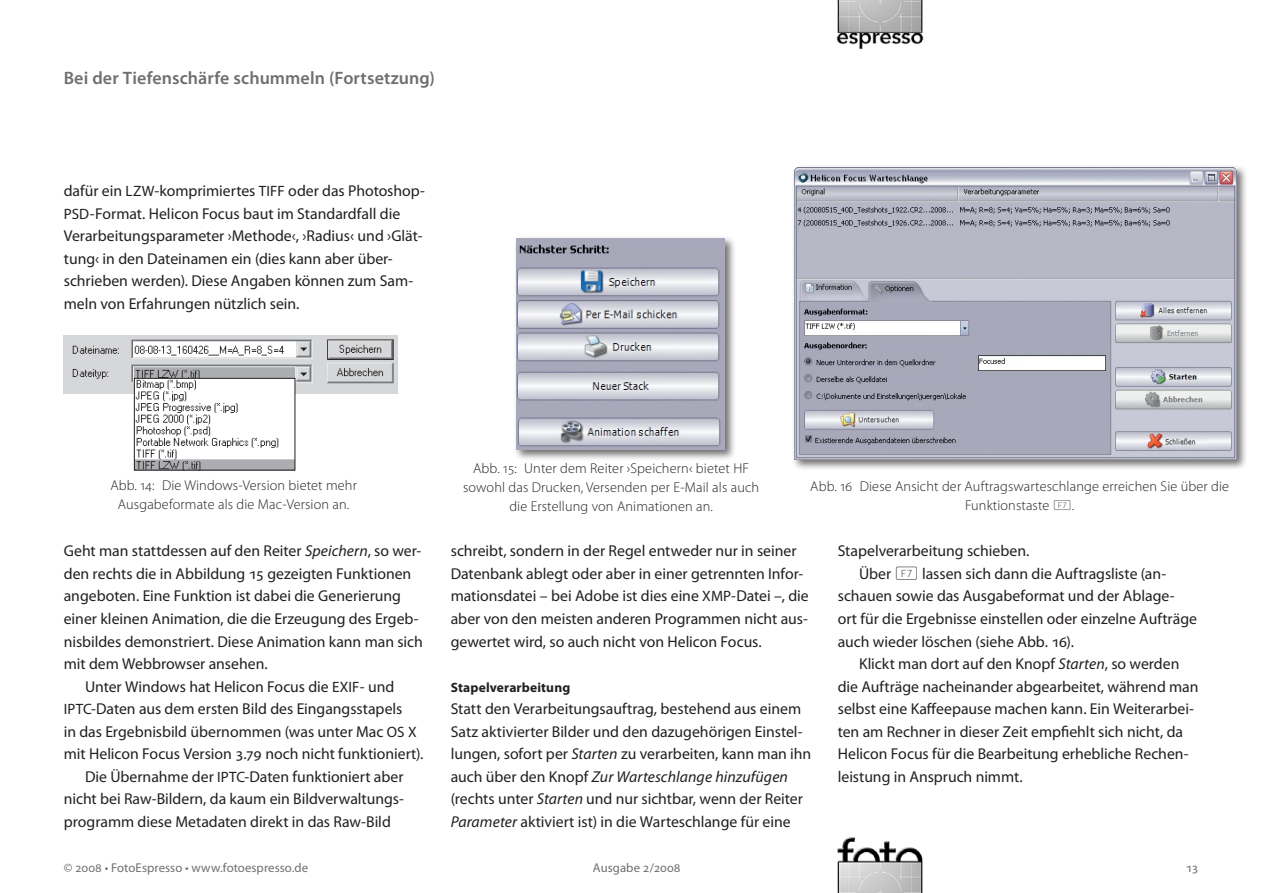
<style>
.page{position:relative;width:1263px;height:893px;background:#fff}
.page>*{position:absolute;margin:0;border:0;box-sizing:border-box;transform-origin:0 0}
.Titel_1_Fortsetzung{font:600 18px "Myriad Pro";letter-spacing:.005em;color:#6d6f71}
.P_x{font:15.75px/22.5px "Myriad Pro";color:#231f20}
.P_intro_nospace{font:15.75px/22.5px "Myriad Pro";color:#231f20}
.P_intro{font:15.75px/22.5px "Myriad Pro";color:#231f20}
.Figure-no{font:300 14.25px/18.8px "Myriad Pro";letter-spacing:.01em;color:#231f20;text-align:center}
.t1{font:700 13.5px "Myriad Pro";letter-spacing:.01em;color:#231f20}
.t2{font:12.75px "Myriad Pro";letter-spacing:.005em;color:#6d6f71}
.s1{font-size:15px}
.s2{font-style:italic}
.s3{font-family:"Keyboard";font-weight:400;font-size:9.3px}
.s4{font-family:"Keyboard";font-size:12px}
</style>
<div class="page">
<img style="left:836px;top:0;width:88px;height:50px">
<img style="left:837px;top:837px;width:86px;height:56px">
<img style="left:64px;top:335px;width:334px;height:58px">
<img style="left:136px;top:380px;width:157px;height:88px">
<div style="left:134px;top:378px;width:161px;height:92px;border:1px solid #231f20"></div>
<div style="left:513px;top:235px;width:230px;height:232px;background:#231f20;opacity:.65"></div>
<img style="left:516px;top:238px;width:209px;height:212px">
<div style="left:791px;top:164px;width:463px;height:313px;background:#231f20;opacity:.65"></div>
<img style="left:794px;top:167px;width:442px;height:292px">
<p class="Titel_1_Fortsetzung" style="left:64px;top:68px;width:373px">Bei der Tiefenschärfe schummeln (Fortsetzung)</p>
<p class="P_x" style="left:64px;top:180px;width:363px">dafür ein <span class="s1">LZW</span>-komprimiertes <span class="s1">TIFF</span> oder das Photoshop-<span class="s1">PSD</span>-Format. Helicon Focus baut im Standardfall die Verarbeitungsparameter ›Methode‹, ›Radius‹ und ›Glät&shy;tung‹ in den Dateinamen ein (dies kann aber über&shy;schrieben werden). Diese Angaben können zum Sam&shy;meln von Erfahrungen nützlich sein.</p>
<p class="Figure-no" style="left:110px;top:476px;width:248px">Abb. 14: Die Windows-Version bietet mehr<br>Ausgabeformate als die Mac-Version an.</p>
<p class="P_intro" style="left:64px;top:540px;width:361px">Geht man stattdessen auf den Reiter <span class="s2">Speichern</span>, so wer&shy;den rechts die in Abbildung 15 gezeigten Funktionen angeboten. Eine Funktion ist dabei die Generierung einer kleinen Animation, die die Erzeugung des Ergeb&shy;nisbildes demonstriert. Diese Animation kann man sich mit dem Webbrowser ansehen.</p>
<p class="P_x" style="left:64px;top:675px;width:361px;text-indent:21px">Unter Windows hat Helicon Focus die <span class="s1">EXIF</span>- und <span class="s1">IPTC</span>-Daten aus dem ersten Bild des Eingangsstapels<br>in das Ergebnisbild übernommen (was unter Mac <span class="s1">OS X </span>mit Helicon Focus Version 3.79 noch nicht funktioniert).</p>
<p class="P_x" style="left:64px;top:765px;width:342px;text-align:justify;text-indent:21px">Die Übernahme der <span class="s1">IPTC</span>-Daten funktioniert aber nicht bei Raw-Bildern, da kaum ein Bildverwaltungs&shy;programm diese Metadaten direkt in das Raw-Bild</p>
<p class="Figure-no" style="left:463px;top:459px;width:297px">Abb. 15: Unter dem Reiter ›Speichern‹ bietet HF sowohl das Drucken, Versenden per E-Mail als auch die Erstellung von Animationen an.</p>
<p class="Figure-no" style="left:810px;top:477px;width:420px">Abb. 16 Diese Ansicht der Auftragswarteschlange erreichen Sie über die<br>Funktionstaste <span class="s3">(F7)</span>.</p>
<p class="P_x" style="left:451px;top:540px;width:360px">schreibt, sondern in der Regel entweder nur in seiner Datenbank ablegt oder aber in einer getrennten Infor&shy;mationsdatei – bei Adobe ist dies eine <span class="s1">XMP</span>-Datei –, die aber von den meisten anderen Programmen nicht aus&shy;gewertet wird, so auch nicht von Helicon Focus.</p>
<h4 class="t1" style="left:451px;top:679px;width:121px">Stapelverarbeitung</h4>
<p class="P_intro_nospace" style="left:451px;top:698px;width:362px">Statt den Verarbeitungsauftrag, bestehend aus einem Satz aktivierter Bilder und den dazugehörigen Einstel&shy;lungen, sofort per <span class="s2">Starten</span> zu verarbeiten, kann man ihn auch über den Knopf <span class="s2">Zur Warteschlange hinzufügen </span>(rechts unter <span class="s2">Starten</span> und nur sichtbar, wenn der Reiter <span class="s2">Parameter</span> aktiviert ist) in die Warteschlange für eine</p>
<p class="P_intro_nospace" style="left:838px;top:540px;width:193px">Stapelverarbeitung schieben.</p>
<p class="P_x" style="left:838px;top:563px;width:361px;text-indent:21px">Über <span class="s4">(F7)</span> lassen sich dann die Auftragsliste (an&shy;schauen sowie das Ausgabeformat und der Ablage-<br>ort für die Ergebnisse einstellen oder einzelne Aufträge auch wieder löschen (siehe Abb. 16).</p>
<p class="P_x" style="left:838px;top:653px;width:362px;text-indent:21px">Klickt man dort auf den Knopf <span class="s2">Starten</span>, so werden die Aufträge nacheinander abgearbeitet, während man selbst eine Kaffeepause machen kann. Ein Weiterarbei&shy;ten am Rechner in dieser Zeit empfiehlt sich nicht, da Helicon Focus für die Bearbeitung erhebliche Rechen&shy;leistung in Anspruch nimmt.</p>
<p class="t2" style="left:64px;top:860px;width:246px">© 2008 • FotoEspresso • www.fotoespresso.de</p>
<p class="t2" style="left:593px;top:860px;width:57px">Ausgabe 2/2008</p>
<p class="t2" style="left:1186px;top:860px;width:14px">13</p>
</div>
